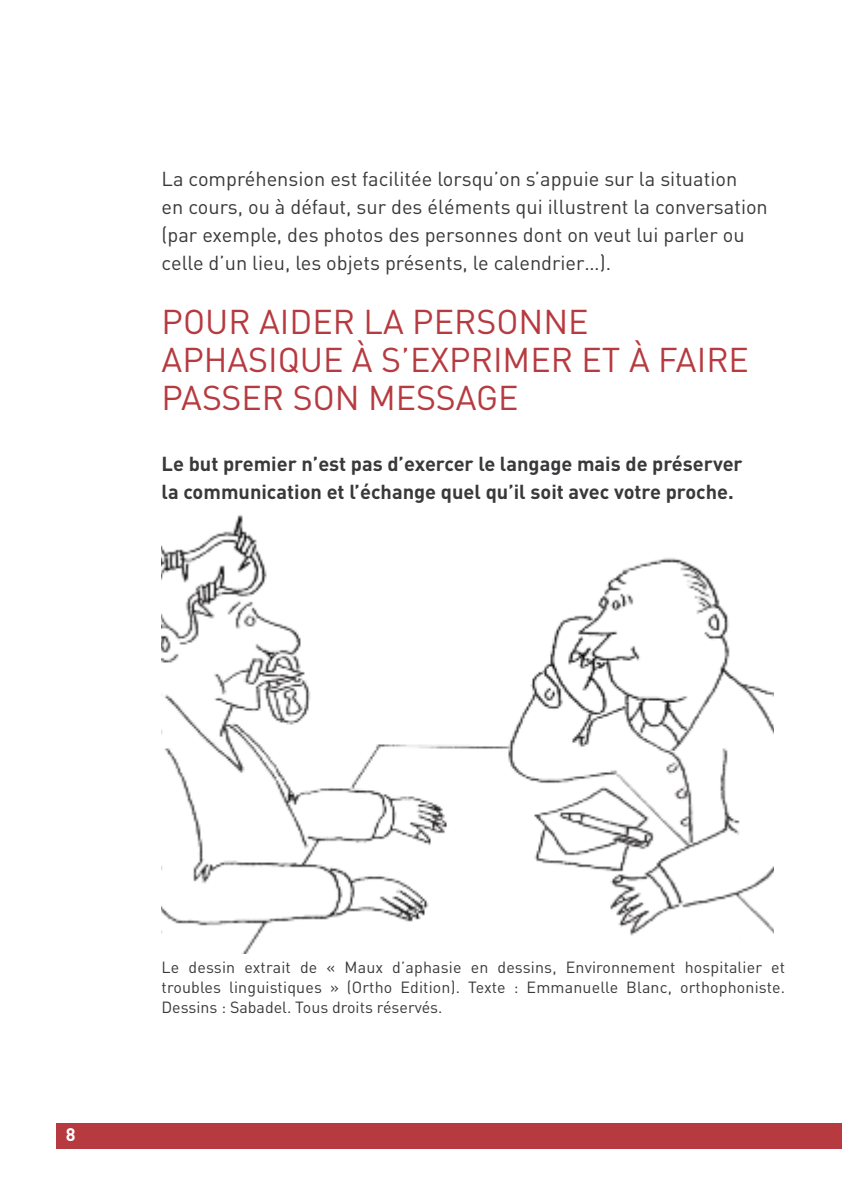
<style>
.page{position:relative;width:842px;height:1191px;background:#fff}
.page>*{position:absolute;margin:0;border:0;box-sizing:border-box;transform-origin:0 0}
.t1{font:34px/38px "DIN";color:#b63a3f}
.t2{font:20px/28px "DIN";color:#39383a}
.t3{font:700 20px/28px "DIN";color:#39383a}
.t4{font:700 18px "DIN";color:#fff}
.t5{font:16px/20px "DIN";color:#39383a;text-align:justify}
</style>
<div class="page">
<img style="left:162px;top:515px;width:612px;height:438px">
<div style="left:57px;top:1123px;width:785px;height:25px;background:#b63a3f"></div>
<p class="t2" style="left:162px;top:165px;width:608px">La compréhension est facilitée lorsqu’on s’appuie sur la situation<br>en cours, ou à défaut, sur des éléments qui illustrent la conversation (par exemple, des photos des personnes dont on veut lui parler ou celle d’un lieu, les objets présents, le calendrier…).</p>
<h1 class="t1" style="left:162px;top:303px;width:589px">POUR AIDER LA PERSONNE<br>APHASIQUE À S’EXPRIMER ET À FAIRE<br>PASSER SON MESSAGE</h1>
<p class="t3" style="left:162px;top:450px;width:583px">Le but premier n’est pas d’exercer le langage mais de préserver la communication et l’échange quel qu’il soit avec votre proche.</p>
<p class="t4" style="left:66px;top:1124px;width:11px">8</p>
<p class="t5" style="left:161px;top:958px;width:625px">Le dessin extrait de « Maux d’aphasie en dessins, Environnement hospitalier et troubles linguistiques » (Ortho Edition). Texte : Emmanuelle Blanc, orthophoniste.<br>Dessins : Sabadel. Tous droits réservés.</p>
</div>
